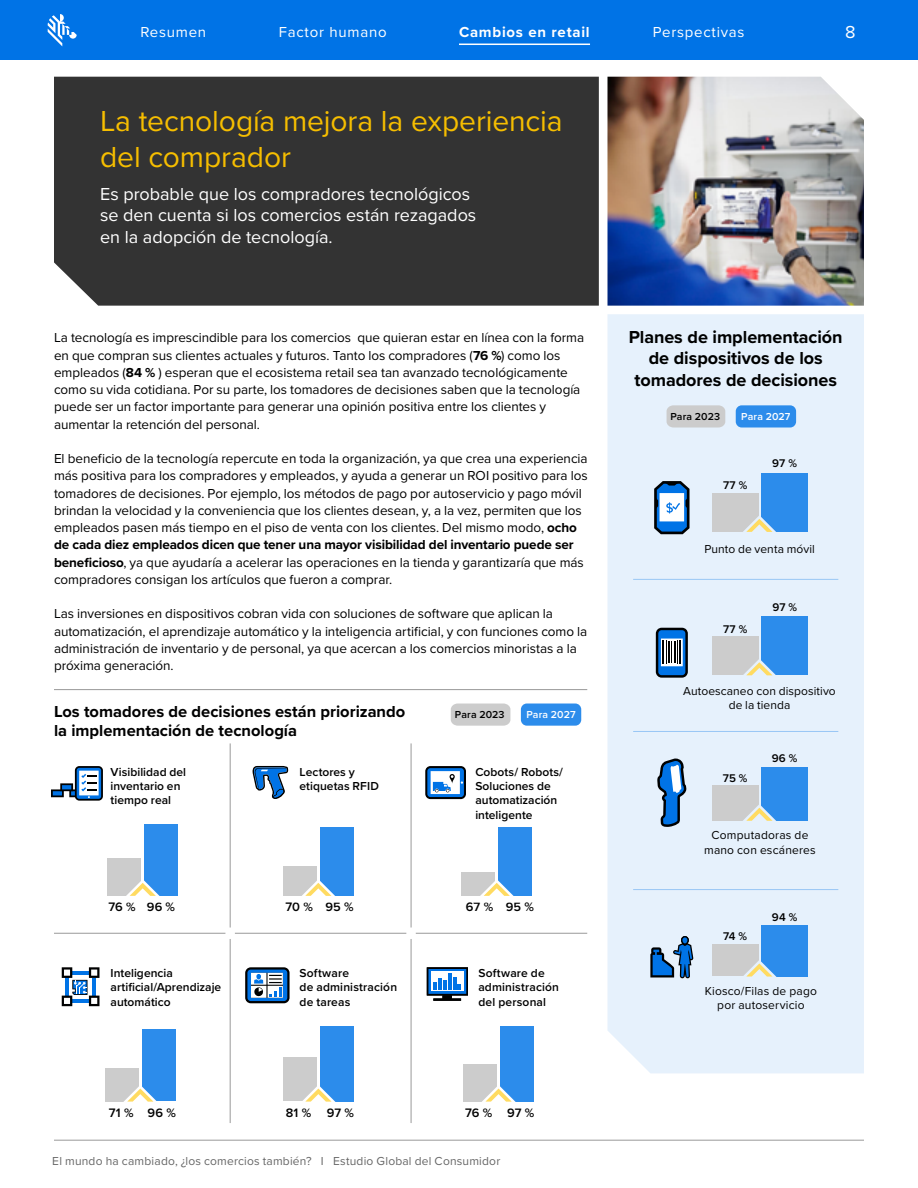
<style>
.page{position:relative;width:918px;height:1188px;background:#fff}
.page>*{position:absolute;margin:0;border:0;box-sizing:border-box;transform-origin:0 0}
.t1{font:30px/36px "Proxima Nova";letter-spacing:-.005em;color:#f6be00}
.t2{font:18px/21.6px "Proxima Nova";color:#fff}
.t3{font:700 18px/21.6px "Proxima Nova";letter-spacing:-.005em;color:#000101;text-align:center}
.t4{font:700 16.5px/19.5px "Proxima Nova";color:#000101}
.t5{font:15px "Proxima Nova";letter-spacing:.05em;color:#fff}
.t6{font:700 15px "Proxima Nova";letter-spacing:.05em;color:#fff}
.t7{font:13.5px/17.2px "Proxima Nova";letter-spacing:-.005em;color:#000101}
.t8{font:600 12.75px "Proxima Nova";letter-spacing:.01em;color:#000101}
.t9{font:600 12px/14.4px "Proxima Nova";letter-spacing:.005em;color:#000}
.t10{font:12px/14.4px "Proxima Nova";letter-spacing:.015em;color:#000;text-align:center}
.t11{font:12px "Proxima Nova";letter-spacing:.015em;color:#666}
.t12{font:600 11.55px "Proxima Nova";letter-spacing:.015em;color:#000}
.t13{font:600 10.5px "Proxima Nova";letter-spacing:.015em;color:#000}
.t14{font:600 10.5px "Proxima Nova";letter-spacing:.015em;color:#fff}
.s1{font-weight:700}
</style>
<div class="page">
<hr style="left:54px;top:1140px;width:810px;height:1px;background:#999">
<div style="left:608px;top:314px;width:256px;height:759px;background:#e6f1fc"></div>
<hr style="left:54px;top:689px;width:533px;height:1px;background:#999">
<hr style="left:633px;top:579px;width:205px;height:1px;background:#99c7f5">
<hr style="left:633px;top:731px;width:205px;height:1px;background:#99c7f5">
<hr style="left:633px;top:889px;width:205px;height:1px;background:#99c7f5">
<svg style="left:667px;top:405px;width:58px;height:23px"></svg>
<div style="left:736px;top:405px;width:60px;height:23px;background:#2c8ceb;border-radius:6px"></div>
<svg style="left:451px;top:704px;width:59px;height:22px"></svg>
<div style="left:521px;top:704px;width:60px;height:22px;background:#2c8ceb;border-radius:6px"></div>
<hr style="left:416px;top:933px;width:171px;height:1px;background:#999">
<hr style="left:235px;top:933px;width:171px;height:1px;background:#999">
<hr style="left:54px;top:933px;width:171px;height:1px;background:#999">
<hr style="left:230px;top:743px;width:1px;height:185px;background:#999">
<hr style="left:230px;top:939px;width:1px;height:184px;background:#999">
<hr style="left:411px;top:743px;width:1px;height:185px;background:#999">
<hr style="left:411px;top:939px;width:1px;height:184px;background:#999">
<img style="left:608px;top:77px;width:256px;height:229px">
<div style="left:108px;top:858px;width:33px;height:38px;background:#ccc"></div>
<div style="left:145px;top:824px;width:33px;height:72px;background:#2c8ceb"></div>
<svg style="left:126px;top:879px;width:34px;height:17px"></svg>
<div style="left:283px;top:866px;width:33px;height:30px;background:#ccc"></div>
<div style="left:320px;top:828px;width:33px;height:68px;background:#2c8ceb"></div>
<svg style="left:302px;top:879px;width:33px;height:17px"></svg>
<div style="left:462px;top:872px;width:33px;height:24px;background:#ccc"></div>
<div style="left:499px;top:828px;width:33px;height:68px;background:#2c8ceb"></div>
<svg style="left:480px;top:879px;width:34px;height:17px"></svg>
<div style="left:105px;top:1068px;width:33px;height:33px;background:#ccc"></div>
<div style="left:142px;top:1030px;width:33px;height:71px;background:#2c8ceb"></div>
<svg style="left:117px;top:1085px;width:40px;height:17px"></svg>
<div style="left:283px;top:1057px;width:33px;height:44px;background:#ccc"></div>
<div style="left:321px;top:1026px;width:33px;height:75px;background:#2c8ceb"></div>
<svg style="left:303px;top:1085px;width:39px;height:17px"></svg>
<div style="left:464px;top:1064px;width:33px;height:37px;background:#ccc"></div>
<div style="left:501px;top:1026px;width:33px;height:75px;background:#2c8ceb"></div>
<svg style="left:475px;top:1085px;width:47px;height:17px"></svg>
<svg style="left:51px;top:766px;width:52px;height:35px"></svg>
<svg style="left:253px;top:766px;width:35px;height:33px"></svg>
<svg style="left:425px;top:766px;width:41px;height:33px"></svg>
<svg style="left:62px;top:967px;width:37px;height:39px"></svg>
<svg style="left:245px;top:967px;width:45px;height:36px"></svg>
<svg style="left:427px;top:967px;width:41px;height:34px"></svg>
<div style="left:761px;top:925px;width:47px;height:51px;background:#2c8ceb"></div>
<div style="left:712px;top:945px;width:46px;height:31px;background:#ccc"></div>
<svg style="left:736px;top:960px;width:47px;height:23px"></svg>
<svg style="left:650px;top:936px;width:43px;height:42px;background:#6590bc"></svg>
<div style="left:761px;top:473px;width:47px;height:59px;background:#2c8ceb"></div>
<div style="left:712px;top:493px;width:46px;height:39px;background:#ccc"></div>
<svg style="left:736px;top:515px;width:47px;height:23px"></svg>
<svg style="left:654px;top:481px;width:36px;height:53px"></svg>
<div style="left:761px;top:617px;width:47px;height:58px;background:#2c8ceb"></div>
<div style="left:712px;top:637px;width:46px;height:38px;background:#ccc"></div>
<svg style="left:736px;top:659px;width:47px;height:23px"></svg>
<svg style="left:656px;top:628px;width:32px;height:50px"></svg>
<div style="left:54px;top:77px;width:545px;height:229px;background:#333"></div>
<div style="left:761px;top:767px;width:47px;height:53px;background:#2c8ceb"></div>
<div style="left:712px;top:785px;width:46px;height:35px;background:#ccc"></div>
<svg style="left:736px;top:804px;width:47px;height:23px"></svg>
<svg style="left:657px;top:759px;width:29px;height:68px;background:#6090c0"></svg>
<div style="left:0;top:0;width:918px;height:60px;background:#0073e6"></div>
<svg style="left:48px;top:14px;width:29px;height:32px"></svg>
<hr style="left:459px;top:44px;width:131px;height:1px;background:#fff">
<p class="t5" style="left:141px;top:21px;width:67px">Resumen</p>
<p class="t5" style="left:279px;top:21px;width:109px">Factor humano</p>
<p class="t6" style="left:459px;top:21px;width:132px">Cambios en retail</p>
<p class="t5" style="left:653px;top:21px;width:93px">Perspectivas</p>
<h2 class="t2" style="left:845px;top:20px;width:12px">8</h2>
<h1 class="t1" style="left:100px;top:102px;width:464px">La tecnología mejora la experiencia del comprador</h1>
<h2 class="t2" style="left:100px;top:182px;width:378px">Es probable que los compradores tecnológicos se den cuenta si los comercios están rezagados en la adopción de tecnología.</h2>
<p class="t7" style="left:54px;top:329px;width:532px">La tecnología es imprescindible para los comercios que quieran estar en línea con la forma en que compran sus clientes actuales y futuros. Tanto los compradores (<span class="s1">76 %</span>) como los empleados (<span class="s1">84 %</span> ) esperan que el ecosistema retail sea tan avanzado tecnológicamente como su vida cotidiana. Por su parte, los tomadores de decisiones saben que la tecnología puede ser un factor importante para generar una opinión positiva entre los clientes y aumentar la retención del personal.</p>
<p class="t7" style="left:54px;top:449px;width:535px">El beneficio de la tecnología repercute en toda la organización, ya que crea una experiencia más positiva para los compradores y empleados, y ayuda a generar un ROI positivo para los tomadores de decisiones. Por ejemplo, los métodos de pago por autoservicio y pago móvil brindan la velocidad y la conveniencia que los clientes desean, y, a la vez, permiten que los empleados pasen más tiempo en el piso de venta con los clientes. Del mismo modo, <span class="s1">ocho de cada diez empleados dicen que tener una mayor visibilidad del inventario puede ser beneficioso</span>, ya que ayudaría a acelerar las operaciones en la tienda y garantizaría que más compradores consigan los artículos que fueron a comprar.</p>
<p class="t7" style="left:54px;top:605px;width:535px">Las inversiones en dispositivos cobran vida con soluciones de software que aplican la automatización, el aprendizaje automático y la inteligencia artificial, y con funciones como la administración de inventario y de personal, ya que acercan a los comercios minoristas a la próxima generación.</p>
<p class="t4" style="left:54px;top:701px;width:353px">Los tomadores de decisiones están priorizando la implementación de tecnología</p>
<p class="t9" style="left:111px;top:764px;width:77px">Visibilidad del inventario en tiempo real</p>
<p class="t9" style="left:300px;top:764px;width:81px">Lectores y etiquetas RFID</p>
<p class="t9" style="left:475px;top:764px;width:89px">Cobots/ Robots/<br>Soluciones de automatización inteligente</p>
<p class="t13" style="left:455px;top:707px;width:51px">Para 2023</p>
<p class="t14" style="left:526px;top:707px;width:51px">Para 2027</p>
<p class="t8" style="left:108px;top:898px;width:68px">76 % 96 %</p>
<p class="t8" style="left:286px;top:898px;width:70px">70 % 95 %</p>
<p class="t8" style="left:466px;top:898px;width:70px">67 % 95 %</p>
<p class="t9" style="left:111px;top:965px;width:112px">Inteligencia artificial/Aprendizaje automático</p>
<p class="t9" style="left:300px;top:965px;width:99px">Software<br>de administración de tareas</p>
<p class="t9" style="left:478px;top:965px;width:82px">Software de administración del personal</p>
<p class="t8" style="left:109px;top:1103px;width:68px">71 % 96 %</p>
<p class="t8" style="left:286px;top:1103px;width:70px">81 % 97 %</p>
<p class="t8" style="left:465px;top:1103px;width:71px">76 % 97 %</p>
<p class="t11" style="left:52px;top:1152px;width:450px">El mundo ha cambiado, ¿los comercios también? I Estudio Global del Consumidor</p>
<h2 class="t3" style="left:629px;top:326px;width:215px">Planes de implementación de dispositivos de los tomadores de decisiones</h2>
<p class="t13" style="left:670px;top:408px;width:51px">Para 2023</p>
<p class="t14" style="left:741px;top:408px;width:51px">Para 2027</p>
<p class="t12" style="left:723px;top:476px;width:26px">77 %</p>
<p class="t12" style="left:772px;top:455px;width:26px">97 %</p>
<p class="t10" style="left:704px;top:541px;width:112px">Punto de venta móvil</p>
<p class="t12" style="left:723px;top:621px;width:26px">77 %</p>
<p class="t12" style="left:773px;top:598px;width:26px">97 %</p>
<p class="t10" style="left:683px;top:683px;width:154px">Autoescaneo con dispositivo de la tienda</p>
<p class="t12" style="left:723px;top:769px;width:26px">75 %</p>
<p class="t12" style="left:772px;top:750px;width:27px">96 %</p>
<p class="t10" style="left:704px;top:827px;width:113px">Computadoras de mano con escáneres</p>
<p class="t12" style="left:723px;top:928px;width:26px">74 %</p>
<p class="t12" style="left:772px;top:908px;width:27px">94 %</p>
<p class="t10" style="left:705px;top:983px;width:114px">Kiosco/Filas de pago por autoservicio</p>
</div>
